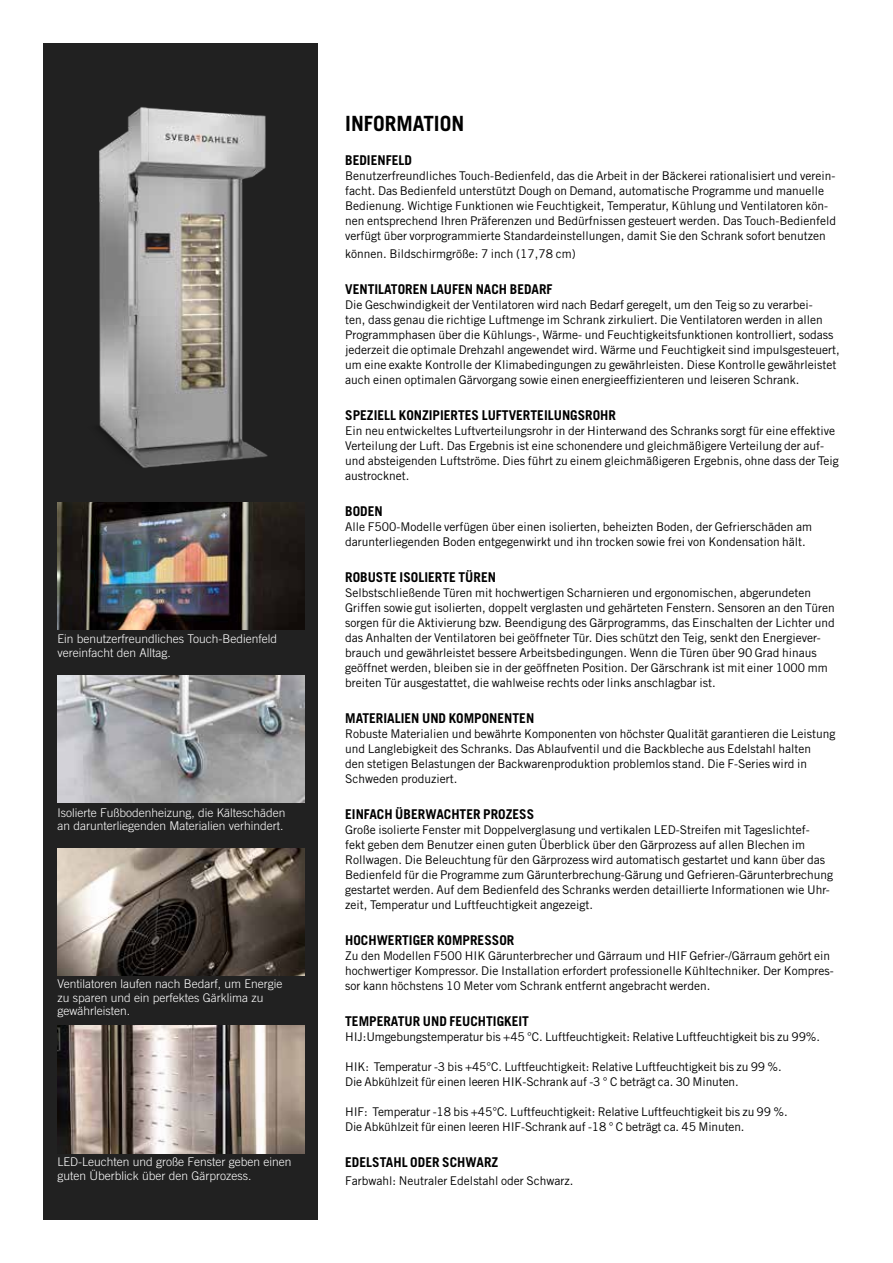
<style>
.page{position:relative;width:893px;height:1263px;background:#fff}
.page>*{position:absolute;margin:0;border:0;box-sizing:border-box;transform-origin:0 0}
.t1{font:700 21px "Trade Gothic LT Std";color:#000}
.t2{font:700 13.5px "Trade Gothic LT Std";color:#000}
.t3{font:12px/15px "Trade Gothic LT Std";color:#000}
.t4{font:300 12px/13.5px "Trade Gothic LT Std";color:#fff}
</style>
<div class="page">
<div style="left:43px;top:43px;width:275px;height:1177px;background:#212121"></div>
<img style="left:57px;top:675px;width:247px;height:128px">
<img style="left:57px;top:848px;width:247px;height:128px">
<img style="left:57px;top:502px;width:247px;height:128px">
<img style="left:58px;top:1026px;width:247px;height:127px">
<img style="left:99px;top:107px;width:169px;height:361px">
<p class="t4" style="left:57px;top:632px;width:221px">Ein benutzerfreundliches Touch-Bedienfeld vereinfacht den Alltag.</p>
<p class="t4" style="left:57px;top:805px;width:230px">Isolierte Fußbodenheizung, die Kälteschäden an darunterliegenden Materialien verhindert.</p>
<p class="t4" style="left:57px;top:977px;width:227px">Ventilatoren laufen nach Bedarf, um Energie zu sparen und ein perfektes Gärklima zu gewährleisten.</p>
<p class="t4" style="left:57px;top:1155px;width:236px">LED-Leuchten und große Fenster geben einen guten Überblick über den Gärprozess.</p>
<h1 class="t1" style="left:345px;top:111px;width:121px">INFORMATION</h1>
<p class="t2" style="left:345px;top:152px;width:68px">BEDIENFELD</p>
<p class="t3" style="left:345px;top:168px;width:493px">Benutzerfreundliches Touch-Bedienfeld, das die Arbeit in der Bäckerei rationalisiert und verein&shy;facht. Das Bedienfeld unterstützt Dough on Demand, automatische Programme und manuelle Bedienung. Wichtige Funktionen wie Feuchtigkeit, Temperatur, Kühlung und Ventilatoren kön&shy;nen entsprechend Ihren Präferenzen und Bedürfnissen gesteuert werden. Das Touch-Bedienfeld verfügt über vorprogrammierte Standardeinstellungen, damit Sie den Schrank sofort benutzen</p>
<p class="t3" style="left:345px;top:246px;width:232px">können. Bildschirmgröße: 7 inch (17,78 cm)</p>
<p class="t2" style="left:345px;top:281px;width:209px">VENTILATOREN LAUFEN NACH BEDARF</p>
<p class="t3" style="left:345px;top:297px;width:496px">Die Geschwindigkeit der Ventilatoren wird nach Bedarf geregelt, um den Teig so zu verarbei-<br>ten, dass genau die richtige Luftmenge im Schrank zirkuliert. Die Ventilatoren werden in allen Programmphasen über die Kühlungs-, Wärme- und Feuchtigkeitsfunktionen kontrolliert, sodass jederzeit die optimale Drehzahl angewendet wird. Wärme und Feuchtigkeit sind impulsgesteuert, um eine exakte Kontrolle der Klimabedingungen zu gewährleisten. Diese Kontrolle gewährleistet auch einen optimalen Gärvorgang sowie einen energieeffizienteren und leiseren Schrank.</p>
<p class="t2" style="left:345px;top:407px;width:272px">SPEZIELL KONZIPIERTES LUFTVERTEILUNGSROHR</p>
<p class="t3" style="left:345px;top:423px;width:495px">Ein neu entwickeltes Luftverteilungsrohr in der Hinterwand des Schranks sorgt für eine effektive Verteilung der Luft. Das Ergebnis ist eine schonendere und gleichmäßigere Verteilung der auf&shy;und absteigenden Luftströme. Dies führt zu einem gleichmäßigeren Ergebnis, ohne dass der Teig austrocknet.</p>
<p class="t2" style="left:345px;top:503px;width:39px">BODEN</p>
<p class="t3" style="left:345px;top:519px;width:468px">Alle F500-Modelle verfügen über einen isolierten, beheizten Boden, der Gefrierschäden am darunterliegenden Boden entgegenwirkt und ihn trocken sowie frei von Kondensation hält.</p>
<p class="t2" style="left:345px;top:569px;width:152px">ROBUSTE ISOLIERTE TÜREN</p>
<p class="t3" style="left:345px;top:585px;width:491px">Selbstschließende Türen mit hochwertigen Scharnieren und ergonomischen, abgerundeten Griffen sowie gut isolierten, doppelt verglasten und gehärteten Fenstern. Sensoren an den Türen sorgen für die Aktivierung bzw. Beendigung des Gärprogramms, das Einschalten der Lichter und das Anhalten der Ventilatoren bei geöffneter Tür. Dies schützt den Teig, senkt den Energiever&shy;brauch und gewährleistet bessere Arbeitsbedingungen. Wenn die Türen über 90 Grad hinaus geöffnet werden, bleiben sie in der geöffneten Position. Der Gärschrank ist mit einer 1000 mm breiten Tür ausgestattet, die wahlweise rechts oder links anschlagbar ist.</p>
<p class="t2" style="left:345px;top:710px;width:191px">MATERIALIEN UND KOMPONENTEN</p>
<p class="t3" style="left:345px;top:726px;width:492px">Robuste Materialien und bewährte Komponenten von höchster Qualität garantieren die Leistung und Langlebigkeit des Schranks. Das Ablaufventil und die Backbleche aus Edelstahl halten<br>den stetigen Belastungen der Backwarenproduktion problemlos stand. Die F-Series wird in Schweden produziert.</p>
<p class="t2" style="left:345px;top:806px;width:191px">EINFACH ÜBERWACHTER PROZESS</p>
<p class="t3" style="left:345px;top:822px;width:489px">Große isolierte Fenster mit Doppelverglasung und vertikalen LED-Streifen mit Tageslichtef-<br>fekt geben dem Benutzer einen guten Überblick über den Gärprozess auf allen Blechen im Rollwagen. Die Beleuchtung für den Gärprozess wird automatisch gestartet und kann über das Bedienfeld für die Programme zum Gärunterbrechung-Gärung und Gefrieren-Gärunterbrechung gestartet werden. Auf dem Bedienfeld des Schranks werden detaillierte Informationen wie Uhr&shy;zeit, Temperatur und Luftfeuchtigkeit angezeigt.</p>
<p class="t2" style="left:345px;top:932px;width:171px">HOCHWERTIGER KOMPRESSOR</p>
<p class="t3" style="left:345px;top:948px;width:490px">Zu den Modellen F500 HIK Gärunterbrecher und Gärraum und HIF Gefrier-/Gärraum gehört ein hochwertiger Kompressor. Die Installation erfordert professionelle Kühltechniker. Der Kompres&shy;sor kann höchstens 10 Meter vom Schrank entfernt angebracht werden.</p>
<p class="t2" style="left:345px;top:1013px;width:185px">TEMPERATUR UND FEUCHTIGKEIT</p>
<p class="t3" style="left:345px;top:1029px;width:476px">HIJ:Umgebungstemperatur bis +45 °C. Luftfeuchtigkeit: Relative Luftfeuchtigkeit bis zu 99%.</p>
<p class="t3" style="left:345px;top:1059px;width:438px">HIK: Temperatur -3 bis +45°C. Luftfeuchtigkeit: Relative Luftfeuchtigkeit bis zu 99 %.<br>Die Abkühlzeit für einen leeren HIK-Schrank auf -3 ° C beträgt ca. 30 Minuten.</p>
<p class="t3" style="left:345px;top:1104px;width:444px">HIF: Temperatur -18 bis +45°C. Luftfeuchtigkeit: Relative Luftfeuchtigkeit bis zu 99 %.<br>Die Abkühlzeit für einen leeren HIF-Schrank auf -18 ° C beträgt ca. 45 Minuten.</p>
<p class="t2" style="left:345px;top:1154px;width:155px">EDELSTAHL ODER SCHWARZ</p>
<p class="t3" style="left:345px;top:1173px;width:230px">Farbwahl: Neutraler Edelstahl oder Schwarz.</p>
</div>
